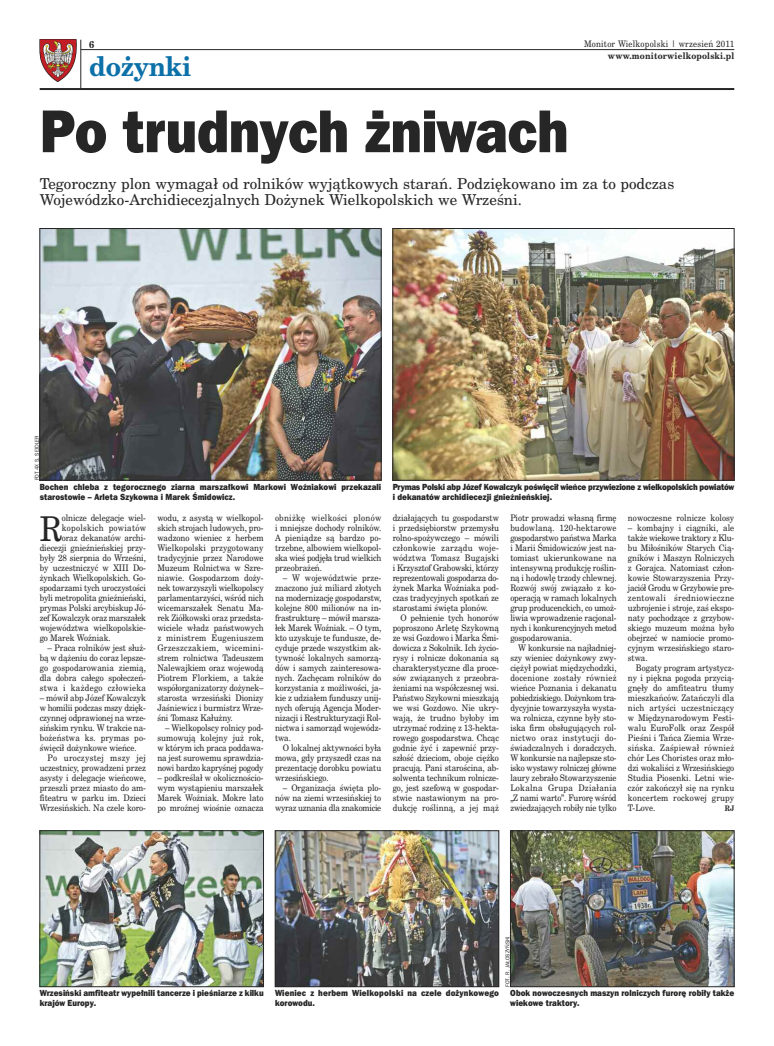
<style>
.page{position:relative;width:774px;height:1046px;background:#fff}
.page>*{position:absolute;margin:0;border:0;box-sizing:border-box;transform-origin:0 0}
.t1{font:60px "Frnk Goth ITC Hv PL";letter-spacing:-.01em;color:#272627;scale:.9 1}
.t2{font:34.1px "New Brunswick";color:#272627;scale:.9 1}
.t3{font:700 27px "New Brunswick";letter-spacing:-.015em;color:#0c70a9;scale:.93 1}
.t4{font:15px/16px "New Brunswick";color:#272627}
.t5{font:700 10px "New Brunswick";color:#272627;scale:.9 1}
.t6{font:9px/10px "New Brunswick";letter-spacing:-.01em;color:#272627;text-align:justify;scale:.9 1}
.t7{font:9px "New Brunswick";letter-spacing:.025em;color:#272627;scale:.9 1}
.t8{font:700 9px "New Brunswick";letter-spacing:.025em;color:#272627;scale:.9 1}
.t9{font:9px "New Brunswick";letter-spacing:-.03em;color:#272627;scale:.9 1}
.t10{font:9px "New Brunswick";letter-spacing:.03em;color:#272627;scale:.9 1}
.t11{font:8.8px/10px "Frnk Goth ITC Hv PL";color:#272627;scale:.9 1}
.t12{font:8.8px/10px "Frnk Goth ITC Hv PL";letter-spacing:-.025em;color:#272627;scale:.9 1}
.t13{font:700 7.6px "New Brunswick";color:#272627;scale:.85 1}
.t14{font:5.5px "Frnk Goth ITC Bk PL";color:#272627}
</style>
<div class="page">
<hr style="left:40px;top:88px;width:694px;height:2px;background:#272627">
<hr style="left:81px;top:49px;width:653px;height:1px;background:#272627">
<img style="left:40px;top:40px;width:37px;height:42px">
<hr style="left:81px;top:40px;width:1px;height:49px;background:#272627">
<img style="left:42px;top:230px;width:337px;height:248px">
<div style="left:40px;top:228px;width:341px;height:252px;border:1px solid #272627"></div>
<img style="left:395px;top:230px;width:337px;height:248px">
<div style="left:393px;top:228px;width:341px;height:252px;border:1px solid #272627"></div>
<img style="left:42px;top:833px;width:220px;height:152px">
<div style="left:40px;top:831px;width:224px;height:156px;border:1px solid #272627"></div>
<img style="left:277px;top:833px;width:220px;height:152px">
<div style="left:275px;top:831px;width:224px;height:156px;border:1px solid #272627"></div>
<img style="left:512px;top:833px;width:220px;height:152px">
<div style="left:510px;top:831px;width:224px;height:156px;border:1px solid #272627"></div>
<p class="t5" style="left:89px;top:38px;width:7px">6</p>
<h3 class="t3" style="left:89px;top:50px;width:111px">dożynki</h3>
<p class="t7" style="left:584px;top:38px;width:168px">Monitor Wielkopolski | wrzesień 2011</p>
<p class="t8" style="left:608px;top:50px;width:142px">www.monitorwielkopolski.pl</p>
<h1 class="t1" style="left:40px;top:111px;width:589px">Po trudnych żniwach</h1>
<h3 class="t4" style="left:40px;top:175px;width:636px">Tegoroczny plon wymagał od rolników wyjątkowych starań. Podziękowano im za to podczas<br>Wojewódzko-Archidiecezjalnych Dożynek Wielkopolskich we Wrześni.</h3>
<p class="t14" style="left:35px;top:480px;width:46px;rotate:-90deg">FOT 4X S. SEIDLER</p>
<p class="t11" style="left:40px;top:483px;width:381px">Bochen chleba z tegorocznego ziarna marszałkowi Markowi Woźniakowi przekazali starostowie – Arleta Szykowna i Marek Śmidowicz.</p>
<h2 class="t2" style="left:40px;top:507px;width:26px">R</h2>
<p class="t6" style="left:62px;top:512px;width:95px">olnicze delegacje wiel-</p>
<p class="t10" style="left:62px;top:522px;width:95px">kopolskich powiatów</p>
<p class="t6" style="left:62px;top:532px;width:95px">oraz dekanatów archi-</p>
<p class="t6" style="left:40px;top:542px;width:120px">diecezji gnieźnieńskiej przy-</p>
<p class="t6" style="left:40px;top:552px;width:120px">były 28 sierpnia do Wrześni,</p>
<p class="t6" style="left:40px;top:562px;width:120px">by uczestniczyć w XIII Do-</p>
<p class="t6" style="left:40px;top:572px;width:120px">żynkach Wielkopolskich. Go-</p>
<p class="t6" style="left:40px;top:582px;width:120px">spodarzami tych uroczystości</p>
<p class="t6" style="left:40px;top:592px;width:120px">byli metropolita gnieźnieński,</p>
<p class="t6" style="left:40px;top:602px;width:120px">prymas Polski arcybiskup Jó-</p>
<p class="t9" style="left:40px;top:612px;width:120px">zef Kowalczyk oraz marszałek</p>
<p class="t6" style="left:40px;top:622px;width:120px">województwa wielkopolskie-</p>
<p class="t6" style="left:40px;top:632px;width:80px">go Marek Woźniak.</p>
<p class="t6" style="left:40px;top:642px;width:120px;text-indent:8px">– Praca rolników jest służ&shy;bą w dążeniu do coraz lepsze&shy;go gospodarowania ziemią, dla dobra całego społeczeń&shy;stwa i każdego człowieka</p>
<p class="t6" style="left:40px;top:692px;width:120px">– mówił abp Józef Kowalczyk w homilii podczas mszy dzięk&shy;czynnej odprawionej na wrze&shy;sińskim rynku. W trakcie na&shy;bożeństwa ks. prymas po&shy;święcił dożynkowe wieńce.</p>
<p class="t6" style="left:40px;top:752px;width:120px;text-indent:8px">Po uroczystej mszy jej uczestnicy, prowadzeni przez asysty i delegacje wieńcowe, przeszli przez miasto do am&shy;fiteatru w parku im. Dzieci Wrzesińskich. Na czele koro-</p>
<p class="t6" style="left:157px;top:512px;width:120px">wodu, z asystą w wielkopol&shy;skich strojach ludowych, pro&shy;wadzono wieniec z herbem Wielkopolski przygotowany tradycyjnie przez Narodowe Muzeum Rolnictwa w Szre&shy;niawie. Gospodarzom doży&shy;nek towarzyszyli wielkopolscy parlamentarzyści, wśród nich wicemarszałek Senatu Ma&shy;rek Ziółkowski oraz przedsta&shy;wiciele władz państwowych z ministrem Eugeniuszem Grzeszczakiem, wicemini&shy;strem rolnictwa Tadeuszem Nalewajkiem oraz wojewodą Piotrem Florkiem, a także współorganizatorzy dożynek– starosta wrzesiński Dionizy Jaśniewicz i burmistrz Wrze&shy;śni Tomasz Kałużny.</p>
<p class="t6" style="left:157px;top:722px;width:120px;text-indent:8px">– Wielkopolscy rolnicy pod&shy;sumowują kolejny już rok, w którym ich praca poddawa&shy;na jest surowemu sprawdzia&shy;nowi bardzo kapryśnej pogody</p>
<p class="t6" style="left:157px;top:772px;width:120px">– podkreślał w okolicznościo&shy;wym wystąpieniu marszałek Marek Woźniak. Mokre lato po mroźnej wiośnie oznacza</p>
<p class="t6" style="left:275px;top:512px;width:120px">obniżkę wielkości plonów i mniejsze dochody rolników.<br>A pieniądze są bardzo po&shy;trzebne, albowiem wielkopol&shy;ska wieś podjęła trud wielkich przeobrażeń.</p>
<p class="t6" style="left:275px;top:572px;width:120px;text-indent:8px">– W województwie prze&shy;znaczono już miliard złotych na modernizację gospodarstw, kolejne 800 milionów na in&shy;frastrukturę – mówił marsza&shy;łek Marek Woźniak. – O tym, kto uzyskuje te fundusze, de&shy;cyduje przede wszystkim ak&shy;tywność lokalnych samorzą&shy;dów i samych zainteresowa&shy;nych. Zachęcam rolników do korzystania z możliwości, ja&shy;kie z udziałem funduszy unij&shy;nych oferują Agencja Moder&shy;nizacji i Restrukturyzacji Rol&shy;nictwa i samorząd wojewódz&shy;twa.</p>
<p class="t6" style="left:275px;top:742px;width:120px;text-indent:8px">O lokalnej aktywności była mowa, gdy przyszedł czas na prezentację dorobku powiatu wrzesińskiego.</p>
<p class="t6" style="left:275px;top:782px;width:120px;text-indent:8px">– Organizacja święta plo&shy;nów na ziemi wrzesińskiej to wyraz uznania dla znakomicie</p>
<p class="t12" style="left:393px;top:483px;width:381px">Prymas Polski abp Józef Kowalczyk poświęcił wieńce przywiezione z wielkopolskich powiatów i dekanatów archidiecezji gnieźnieńskiej.</p>
<p class="t6" style="left:393px;top:512px;width:120px">działających tu gospodarstw i przedsiębiorstw przemysłu rolno-spożywczego – mówili członkowie zarządu woje&shy;wództwa Tomasz Bugajski i Krzysztof Grabowski, którzy reprezentowali gospodarza do&shy;żynek Marka Woźniaka pod&shy;czas tradycyjnych spotkań ze starostami święta plonów.</p>
<p class="t6" style="left:393px;top:612px;width:120px;text-indent:8px">O pełnienie tych honorów poproszono Arletę Szykowną ze wsi Gozdowo i Marka Śmi&shy;dowicza z Sokolnik. Ich życio&shy;rysy i rolnicze dokonania są charakterystyczne dla proce&shy;sów związanych z przeobra&shy;żeniami na współczesnej wsi.<br>Państwo Szykowni mieszkają we wsi Gozdowo. Nie ukry&shy;wają, że trudno byłoby im utrzymać rodzinę z 13-hekta&shy;rowego gospodarstwa. Chcąc godnie żyć i zapewnić przy&shy;szłość dzieciom, oboje ciężko pracują. Pani starościna, ab&shy;solwenta technikum rolnicze&shy;go, jest szefową w gospodar&shy;stwie nastawionym na pro&shy;dukcję roślinną, a jej mąż</p>
<p class="t6" style="left:510px;top:512px;width:120px">Piotr prowadzi własną firmę budowlaną. 120-hektarowe gospodarstwo państwa Marka i Marii Śmidowiczów jest na&shy;tomiast ukierunkowane na intensywną produkcję roślin&shy;ną i hodowlę trzody chlewnej.<br>Rozwój swój związało z ko&shy;operacją w ramach lokalnych grup producenckich, co umoż&shy;liwia wprowadzenie racjonal&shy;nych i konkurencyjnych metod gospodarowania.</p>
<p class="t6" style="left:510px;top:642px;width:120px;text-indent:8px">W konkursie na najładniej&shy;szy wieniec dożynkowy zwy&shy;ciężył powiat międzychodzki, docenione zostały również wieńce Poznania i dekanatu pobiedziskiego. Dożynkom tra&shy;dycyjnie towarzyszyła wysta&shy;wa rolnicza, czynne były sto&shy;iska firm obsługujących rol&shy;nictwo oraz instytucji do&shy;świadczalnych i doradczych.<br>W konkursie na najlepsze sto&shy;isko wystawy rolniczej główne laury zebrało Stowarzyszenie Lokalna Grupa Działania „Z nami warto”. Furorę wśród zwiedzających robiły nie tylko</p>
<p class="t6" style="left:628px;top:512px;width:120px">nowoczesne rolnicze kolosy</p>
<p class="t6" style="left:628px;top:522px;width:120px">– kombajny i ciągniki, ale także wiekowe traktory z Klu&shy;bu Miłośników Starych Cią&shy;gników i Maszyn Rolniczych z Gorajca. Natomiast człon&shy;kowie Stowarzyszenia Przy&shy;jaciół Grodu w Grzybowie pre&shy;zentowali średniowieczne uzbrojenie i stroje, zaś ekspo&shy;naty pochodzące z grzybow&shy;skiego muzeum można było obejrzeć w namiocie promo&shy;cyjnym wrzesińskiego staro&shy;stwa.</p>
<p class="t6" style="left:628px;top:662px;width:120px;text-indent:8px">Bogaty program artystycz&shy;ny i piękna pogoda przycią&shy;gnęły do amfiteatru tłumy mieszkańców. Zatańczyli dla nich artyści uczestniczący w Międzynarodowym Festi&shy;walu EuroFolk oraz Zespół Pieśni i Tańca Ziemia Wrze&shy;sińska. Zaśpiewał również chór Les Choristes oraz mło&shy;dzi wokaliści z Wrzesińskiego Studia Piosenki. Letni wie&shy;czór zakończył się na rynku koncertem rockowej grupy T-Love.</p>
<p class="t13" style="left:725px;top:803px;width:13px">RJ</p>
<p class="t14" style="left:505px;top:987px;width:52px;rotate:-90deg">FOT. R. JAŁOSZYŃSKI</p>
<p class="t11" style="left:40px;top:989px;width:250px">Wrzesiński amfiteatr wypełnili tancerze i pieśniarze z kilku krajów Europy.</p>
<p class="t11" style="left:275px;top:989px;width:250px">Wieniec z herbem Wielkopolski na czele dożynkowego korowodu.</p>
<p class="t11" style="left:510px;top:989px;width:250px">Obok nowoczesnych maszyn rolniczych furorę robiły także wiekowe traktory.</p>
</div>
